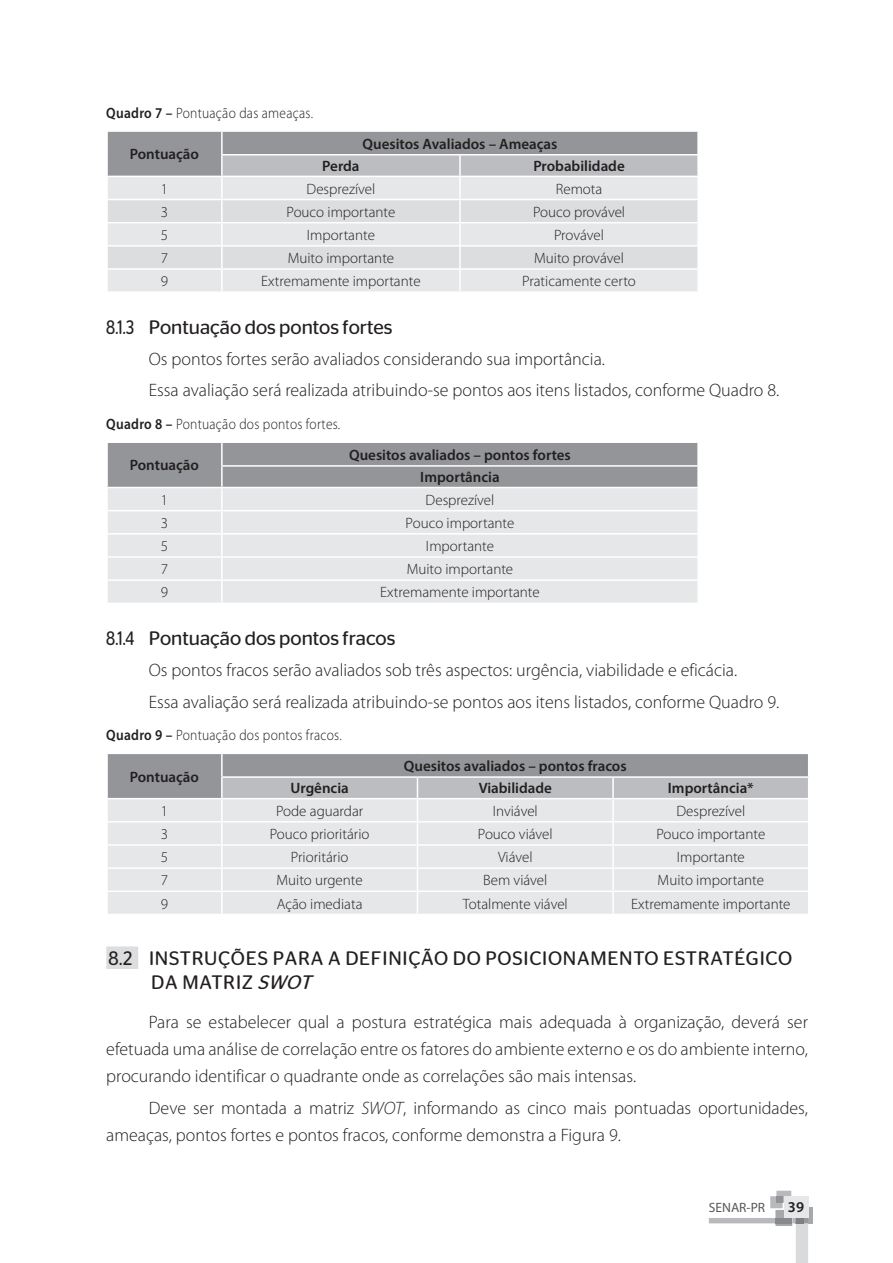
<style>
.page{position:relative;width:893px;height:1263px;background:#fff}
.page>*{position:absolute;margin:0;border:0;box-sizing:border-box;transform-origin:0 0}
.t1{font:19.5px/24px "Stag Sans Round";letter-spacing:.04em;color:#231f20;scale:.9 1}
.t2{font:19.5px "Stag Sans Round";color:#231f20;scale:.8 1}
.t3{font:300 18px/27px "Myriad Pro";color:#231f20}
.t4{font:300 15px "Myriad Pro";color:#231f20}
.t5{font:600 15px/22.6px "Myriad Pro";color:#231f20;text-align:center}
.t6{font:300 15px "Myriad Pro";letter-spacing:.02em;color:#231f20;scale:.9 1}
.t7{font:13.5px "Myriad Pro";color:#57585a}
.s1{font-weight:600}
.s2{font-style:italic}
</style>
<div class="page">
<div style="left:808px;top:1207px;width:5px;height:16px;background:#a7a8ac"></div>
<svg style="left:709px;top:1191px;width:99px;height:72px"></svg>
<div style="left:784px;top:1197px;width:24px;height:21px;background:#e6e7e9"></div>
<div style="left:106px;top:946px;width:32px;height:23px;background:#dcdddf"></div>
<svg style="left:108px;top:132px;width:589px;height:44px;background:#a3a4a7"></svg>
<div style="left:108px;top:177px;width:589px;height:114px;background:#e6e7e9"></div>
<svg style="left:108px;top:200px;width:589px;height:68px;background:#dfe0e2"></svg>
<hr style="left:221px;top:132px;width:2px;height:22px;background:#fff">
<hr style="left:221px;top:154px;width:239px;height:2px;background:#fff">
<hr style="left:221px;top:156px;width:2px;height:20px;background:#fff">
<hr style="left:460px;top:154px;width:239px;height:2px;background:#fff">
<hr style="left:459px;top:156px;width:2px;height:20px;background:#fff">
<hr style="left:221px;top:177px;width:2px;height:22px;background:#fff">
<hr style="left:459px;top:177px;width:2px;height:22px;background:#fff">
<hr style="left:106px;top:199px;width:116px;height:1px;background:#fff">
<hr style="left:222px;top:199px;width:238px;height:1px;background:#fff">
<hr style="left:221px;top:200px;width:2px;height:22px;background:#fff">
<hr style="left:460px;top:199px;width:239px;height:1px;background:#fff">
<hr style="left:459px;top:200px;width:2px;height:22px;background:#fff">
<hr style="left:106px;top:222px;width:116px;height:1px;background:#fff">
<hr style="left:222px;top:222px;width:238px;height:1px;background:#fff">
<hr style="left:221px;top:223px;width:2px;height:22px;background:#fff">
<hr style="left:460px;top:222px;width:239px;height:1px;background:#fff">
<hr style="left:459px;top:223px;width:2px;height:22px;background:#fff">
<hr style="left:106px;top:245px;width:116px;height:2px;background:#fff">
<hr style="left:222px;top:245px;width:238px;height:2px;background:#fff">
<hr style="left:221px;top:247px;width:2px;height:21px;background:#fff">
<hr style="left:460px;top:245px;width:239px;height:2px;background:#fff">
<hr style="left:459px;top:247px;width:2px;height:21px;background:#fff">
<hr style="left:106px;top:268px;width:116px;height:2px;background:#fff">
<hr style="left:222px;top:268px;width:238px;height:2px;background:#fff">
<hr style="left:221px;top:270px;width:2px;height:21px;background:#fff">
<hr style="left:460px;top:268px;width:239px;height:2px;background:#fff">
<hr style="left:459px;top:270px;width:2px;height:21px;background:#fff">
<div style="left:108px;top:443px;width:589px;height:44px;background:#939598"></div>
<div style="left:108px;top:488px;width:589px;height:114px;background:#e6e7e9"></div>
<hr style="left:221px;top:443px;width:2px;height:22px;background:#fff">
<hr style="left:221px;top:465px;width:478px;height:2px;background:#fff">
<hr style="left:221px;top:467px;width:2px;height:20px;background:#fff">
<hr style="left:221px;top:488px;width:2px;height:22px;background:#fff">
<hr style="left:106px;top:510px;width:116px;height:1px;background:#fff">
<hr style="left:222px;top:510px;width:477px;height:1px;background:#fff">
<hr style="left:221px;top:511px;width:2px;height:22px;background:#fff">
<hr style="left:106px;top:533px;width:116px;height:2px;background:#fff">
<hr style="left:222px;top:533px;width:477px;height:2px;background:#fff">
<hr style="left:221px;top:535px;width:2px;height:21px;background:#fff">
<hr style="left:106px;top:556px;width:116px;height:2px;background:#fff">
<hr style="left:222px;top:556px;width:477px;height:2px;background:#fff">
<hr style="left:221px;top:558px;width:2px;height:21px;background:#fff">
<hr style="left:106px;top:579px;width:116px;height:2px;background:#fff">
<hr style="left:222px;top:579px;width:477px;height:2px;background:#fff">
<hr style="left:221px;top:581px;width:2px;height:21px;background:#fff">
<svg style="left:107px;top:753px;width:702px;height:161px;background:#d6d7d9"></svg>
<p class="t6" style="left:106px;top:104px;width:231px"><span class="s1">Quadro 7 –</span> Pontuação das ameaças.</p>
<p class="t5" style="left:130px;top:143px;width:71px">Pontuação</p>
<p class="t5" style="left:363px;top:132px;width:196px">Quesitos Avaliados – Ameaças</p>
<p class="t5" style="left:322px;top:154px;width:39px">Perda</p>
<p class="t5" style="left:533px;top:154px;width:93px">Probabilidade</p>
<p class="t4" style="left:161px;top:180px;width:9px">1</p>
<p class="t4" style="left:307px;top:180px;width:70px">Desprezível</p>
<p class="t4" style="left:556px;top:180px;width:48px">Remota</p>
<p class="t4" style="left:161px;top:203px;width:9px">3</p>
<p class="t4" style="left:287px;top:203px;width:110px">Pouco importante</p>
<p class="t4" style="left:533px;top:203px;width:94px">Pouco provável</p>
<p class="t4" style="left:161px;top:227px;width:9px">5</p>
<p class="t4" style="left:307px;top:227px;width:70px">Importante</p>
<p class="t4" style="left:554px;top:227px;width:52px">Provável</p>
<p class="t4" style="left:161px;top:250px;width:9px">7</p>
<p class="t4" style="left:288px;top:250px;width:108px">Muito importante</p>
<p class="t4" style="left:534px;top:250px;width:91px">Muito provável</p>
<p class="t4" style="left:161px;top:273px;width:9px">9</p>
<p class="t4" style="left:261px;top:273px;width:161px">Extremamente importante</p>
<p class="t4" style="left:522px;top:273px;width:115px">Praticamente certo</p>
<p class="t2" style="left:106px;top:316px;width:359px">8.1.3 Pontuação dos pontos fortes</p>
<p class="t3" style="left:149px;top:344px;width:632px;line-height:31.2px">Os pontos fortes serão avaliados considerando sua importância.<br>Essa avaliação será realizada atribuindo-se pontos aos itens listados, conforme Quadro 8.</p>
<p class="t6" style="left:106px;top:415px;width:262px"><span class="s1">Quadro 8 –</span> Pontuação dos pontos fortes.</p>
<p class="t5" style="left:130px;top:454px;width:71px">Pontuação</p>
<p class="t5" style="left:349px;top:443px;width:223px">Quesitos avaliados – pontos fortes<br>Importância</p>
<p class="t4" style="left:161px;top:491px;width:9px">1</p>
<p class="t4" style="left:426px;top:491px;width:70px">Desprezível</p>
<p class="t4" style="left:161px;top:515px;width:9px">3</p>
<p class="t4" style="left:406px;top:515px;width:110px">Pouco importante</p>
<p class="t4" style="left:161px;top:538px;width:9px">5</p>
<p class="t4" style="left:426px;top:538px;width:70px">Importante</p>
<p class="t4" style="left:161px;top:561px;width:9px">7</p>
<p class="t4" style="left:407px;top:561px;width:108px">Muito importante</p>
<p class="t4" style="left:161px;top:584px;width:9px">9</p>
<p class="t4" style="left:380px;top:584px;width:161px">Extremamente importante</p>
<p class="t2" style="left:106px;top:627px;width:363px">8.1.4 Pontuação dos pontos fracos</p>
<p class="t3" style="left:149px;top:655px;width:632px;line-height:31.2px">Os pontos fracos serão avaliados sob três aspectos: urgência, viabilidade e eficácia.<br>Essa avaliação será realizada atribuindo-se pontos aos itens listados, conforme Quadro 9.</p>
<p class="t6" style="left:106px;top:727px;width:263px"><span class="s1">Quadro 9 –</span> Pontuação dos pontos fracos.</p>
<p class="t5" style="left:130px;top:765px;width:71px">Pontuação</p>
<p class="t5" style="left:404px;top:754px;width:224px">Quesitos avaliados – pontos fracos</p>
<p class="t5" style="left:290px;top:777px;width:60px">Urgência</p>
<p class="t5" style="left:479px;top:777px;width:75px">Viabilidade</p>
<p class="t5" style="left:668px;top:777px;width:87px">Importância*</p>
<p class="t4" style="left:161px;top:803px;width:9px">1</p>
<p class="t4" style="left:276px;top:803px;width:89px">Pode aguardar</p>
<p class="t4" style="left:493px;top:803px;width:47px">Inviável</p>
<p class="t4" style="left:676px;top:803px;width:70px">Desprezível</p>
<p class="t4" style="left:161px;top:826px;width:9px">3</p>
<p class="t4" style="left:270px;top:826px;width:101px">Pouco prioritário</p>
<p class="t4" style="left:478px;top:826px;width:76px">Pouco viável</p>
<p class="t4" style="left:656px;top:826px;width:110px">Pouco importante</p>
<p class="t4" style="left:161px;top:849px;width:9px">5</p>
<p class="t4" style="left:291px;top:849px;width:59px">Prioritário</p>
<p class="t4" style="left:498px;top:849px;width:36px">Viável</p>
<p class="t4" style="left:677px;top:849px;width:70px">Importante</p>
<p class="t4" style="left:161px;top:872px;width:9px">7</p>
<p class="t4" style="left:277px;top:872px;width:88px">Muito urgente</p>
<p class="t4" style="left:483px;top:872px;width:66px">Bem viável</p>
<p class="t4" style="left:658px;top:872px;width:108px">Muito importante</p>
<p class="t4" style="left:161px;top:895px;width:9px">9</p>
<p class="t4" style="left:277px;top:895px;width:87px">Ação imediata</p>
<p class="t4" style="left:463px;top:895px;width:107px">Totalmente viável</p>
<p class="t4" style="left:631px;top:895px;width:161px">Extremamente importante</p>
<p class="t1" style="left:151px;top:946px;width:714px;text-indent:-43px">8.2 INSTRUÇÕES PARA A DEFINIÇÃO DO POSICIONAMENTO ESTRATÉGICO<br>DA MATRIZ <span class="s2">SWOT</span></p>
<p class="t3" style="left:106px;top:1009px;width:703px;text-align:justify;text-indent:43px">Para se estabelecer qual a postura estratégica mais adequada à organização, deverá ser efetuada uma análise de correlação entre os fatores do ambiente externo e os do ambiente interno, procurando identificar o quadrante onde as correlações são mais intensas.</p>
<p class="t3" style="left:106px;top:1094px;width:703px;text-indent:43px">Deve ser montada a matriz <span class="s2">SWOT</span>, informando as cinco mais pontuadas oportunidades, ameaças, pontos fortes e pontos fracos, conforme demonstra a Figura 9.</p>
<p class="t7" style="left:709px;top:1199px;width:58px">SENAR-PR</p>
<p class="t5" style="left:788px;top:1195px;width:18px">39</p>
</div>
